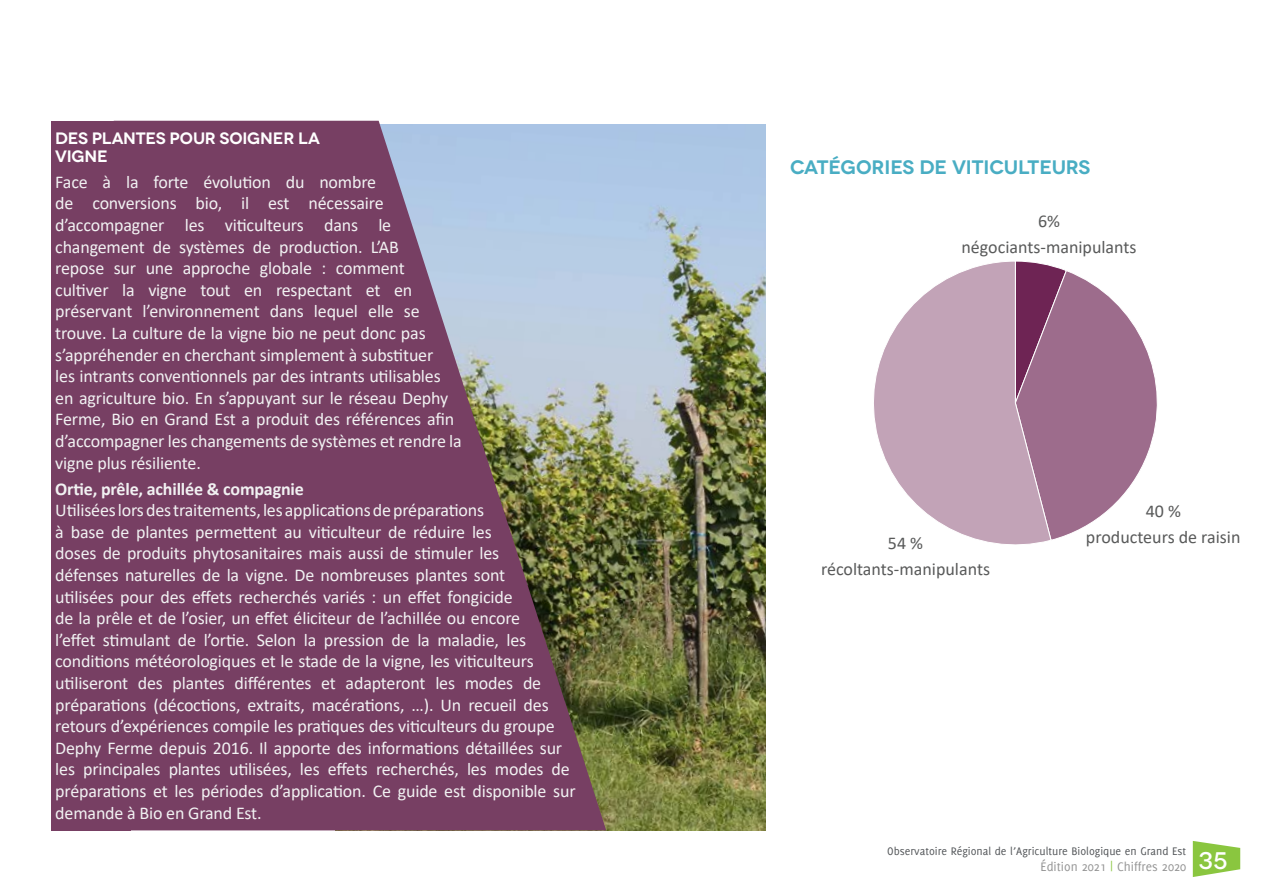
<style>
.page{position:relative;width:1263px;height:893px;background:#fff}
.page>*{position:absolute;margin:0;border:0;box-sizing:border-box;transform-origin:0 0}
.t1{font:500 24px "Novecentowide";color:#fff}
.t2{font:600 19.5px "Novecentowide";letter-spacing:-.01em;color:#49adc3}
.t3{font:18px/21.6px "Calibri";letter-spacing:-.01em;color:#f1f1f2}
.t4{font:18px/25.8px "Calibri";color:#595a5a;text-align:center}
.t5{font:700 18px "Calibri";letter-spacing:-.01em;color:#f1f1f2}
.t6{font:600 16.5px/18px "Novecentowide";letter-spacing:-.01em;color:#fff}
.t7{font:13.5px "Delicious";color:#949494}
.t8{font:12px "Delicious";color:#535659}
.s1{color:#8ac63f}
</style>
<div class="page">
<svg style="left:1052px;top:266px;width:105px;height:274px"></svg>
<svg style="left:874px;top:261px;width:178px;height:284px"></svg>
<svg style="left:1193px;top:841px;width:47px;height:36px"></svg>
<img style="left:606px;top:124px;width:159px;height:706px">
<div style="left:51px;top:121px;width:80px;height:709px;background:#773f63"></div>
<svg style="left:131px;top:121px;width:475px;height:709px;background:#805873"></svg>
<p class="t6" style="left:55px;top:129px;width:266px">DES PLANTES POUR SOIGNER LA<br>VIGNE</p>
<p class="t3" style="left:55px;top:171px;width:408px">Face à la forte évolution du nombre<br>de conversions bio, il est nécessaire d’accompagner les viticulteurs dans le changement de systèmes de production. L’AB<br>repose sur une approche globale : comment cultiver la vigne tout en respectant et en préservant l’environnement dans lequel elle se trouve. La culture de la vigne bio ne peut donc pas s’appréhender en cherchant simplement à substituer<br>les intrants conventionnels par des intrants utilisables en agriculture bio. En s’appuyant sur le réseau Dephy Ferme, Bio en Grand Est a produit des références afin d’accompagner les changements de systèmes et rendre la vigne plus résiliente.</p>
<p class="t5" style="left:55px;top:476px;width:250px">Ortie, prêle, achillée &amp; compagnie</p>
<p class="t3" style="left:55px;top:499px;width:522px">Utilisées lors des traitements, les applications de préparations<br>à base de plantes permettent au viticulteur de réduire les<br>doses de produits phytosanitaires mais aussi de stimuler les<br>défenses naturelles de la vigne. De nombreuses plantes sont<br>utilisées pour des effets recherchés variés : un effet fongicide<br>de la prêle et de l’osier, un effet éliciteur de l’achillée ou encore<br>l’effet stimulant de l’ortie. Selon la pression de la maladie, les conditions météorologiques et le stade de la vigne, les viticulteurs utiliseront des plantes différentes et adapteront les modes de préparations (décoctions, extraits, macérations, …). Un recueil des retours d’expériences compile les pratiques des viticulteurs du groupe Dephy Ferme depuis 2016. Il apporte des informations détaillées sur les principales plantes utilisées, les effets recherchés, les modes de préparations et les périodes d’application. Ce guide est disponible sur demande à Bio en Grand Est.</p>
<p class="t2" style="left:790px;top:155px;width:302px">CATÉGORIES DE VITICULTEURS</p>
<p class="t4" style="left:961px;top:208px;width:177px">6% négociants-manipulants</p>
<p class="t4" style="left:821px;top:530px;width:170px">54 % récoltants-manipulants</p>
<p class="t4" style="left:1086px;top:498px;width:156px">40 %<br>producteurs de raisin</p>
<p class="t8" style="left:887px;top:844px;width:301px">Observatoire Régional de l’Agriculture Biologique en Grand Est</p>
<p class="t7" style="left:1040px;top:859px;width:147px">Édition 2021 <span class="s1">|</span> Chiffres 2020</p>
<h1 class="t1" style="left:1198px;top:846px;width:30px">35</h1>
</div>
